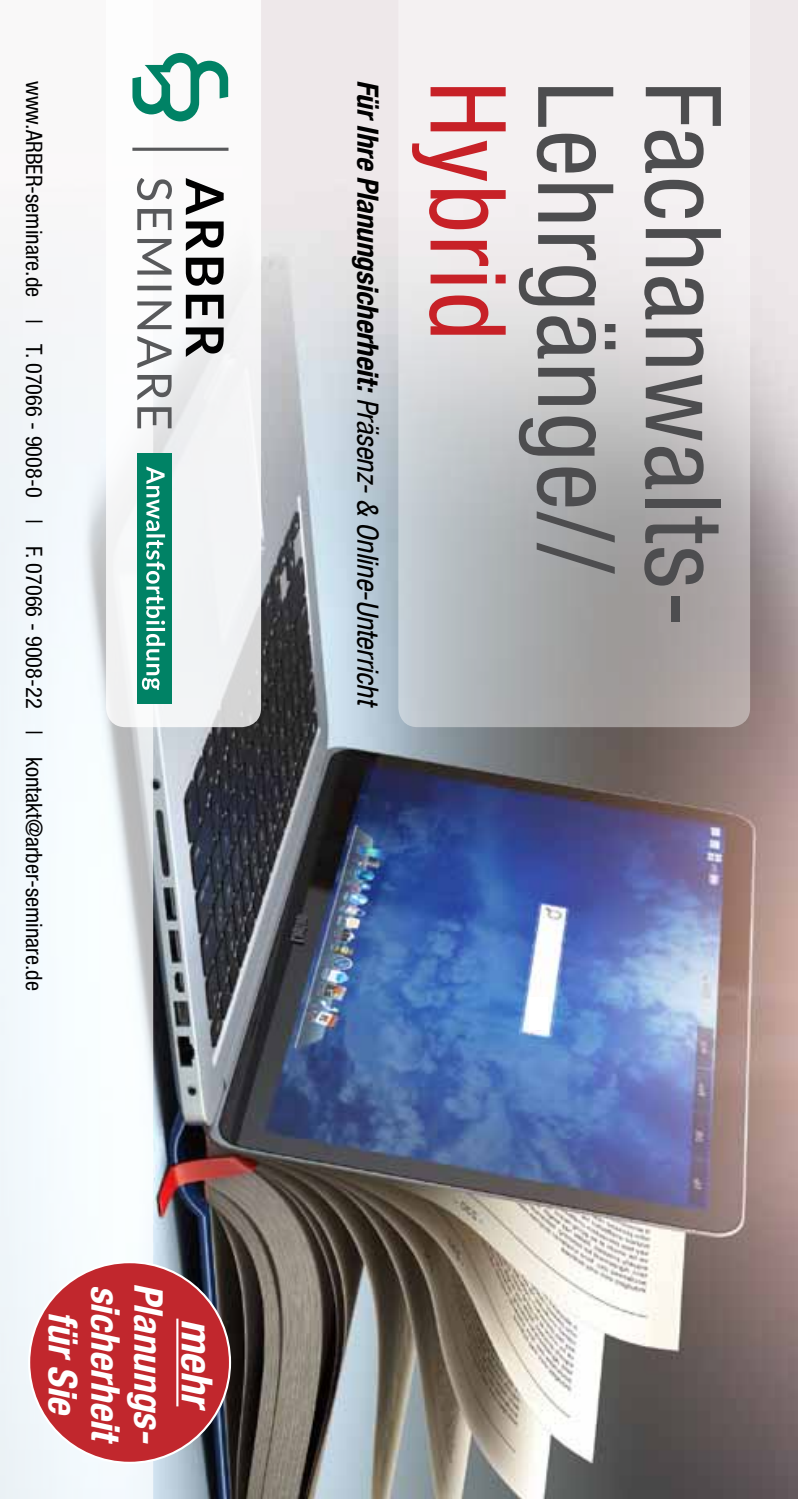
<style>
.page{position:relative;width:798px;height:1499px;background:#fff}
.page>*{position:absolute;margin:0;border:0;box-sizing:border-box;transform-origin:0 0}
.t1{font:condensed 105.08px "Helvetica Neue LT";letter-spacing:.02em;color:#4d4d4f}
.t2{font:condensed 105.08px "Helvetica Neue LT";letter-spacing:.02em;color:#c72127}
.t3{font:italic 700 condensed 42.75px "Helvetica Neue LT";color:#fff}
.t4{font:italic 700 condensed 39.38px/85.5px "Helvetica Neue LT";color:#fff;text-align:center}
.t5{font:italic condensed 29.25px "Helvetica Neue LT";color:#000}
.t6{font:condensed 22.5px "Helvetica Neue LT";color:#000}
.s1{font-weight:700}
</style>
<div class="page">
<img style="left:153px;top:0;width:644px;height:1499px">
<svg style="left:398px;top:0;width:351px;height:727px"></svg>
<svg style="left:153px;top:0;width:108px;height:727px;fill:#f3f4f6"></svg>
<svg style="left:0;top:147px;width:153px;height:1352px;fill:#f4f8fc"></svg>
<div style="left:529px;top:998px;width:19px;height:32px;background:#fff"></div>
<svg style="left:137px;top:178px;width:35px;height:250px"></svg>
<svg style="left:186px;top:178px;width:37px;height:179px"></svg>
<hr style="left:132px;top:148px;width:96px;height:3px;background:#58595b">
<div style="left:137px;top:454px;width:35px;height:249px;background:#008265"></div>
<svg style="left:142px;top:466px;width:23px;height:224px"></svg>
<svg style="left:132px;top:53px;width:96px;height:68px"></svg>
<div style="left:29px;top:1262px;width:201px;height:201px;background:#c1272d;border-radius:50%"></div>
<hr style="left:176px;top:1318px;width:2px;height:88px;background:#fff">
<p class="t6" style="left:47px;top:81px;width:911px;rotate:90deg">www.ARBER-seminare.de | T. 07066 - 9008-0 | F. 07066 - 9008-22 | kontakt@arber-seminare.de</p>
<h3 class="t5" style="left:384px;top:80px;width:629px;rotate:90deg"><span class="s1">Für Ihre Planungsicherheit:</span> Präsenz- &amp; Online-Unterricht</h3>
<h1 class="t2" style="left:528px;top:81px;width:261px;rotate:90deg">Hybrid</h1>
<h1 class="t1" style="left:636px;top:81px;width:495px;rotate:90deg">Lehrgänge//</h1>
<h1 class="t1" style="left:743px;top:81px;width:548px;rotate:90deg">Fachanwalts-</h1>
<h3 class="t4" style="left:192px;top:1283px;width:162px;rotate:90deg">Planungs&shy;für Sie</h3>
<h3 class="t4" style="left:149px;top:1285px;width:161px;rotate:90deg">sicherheit</h3>
<h2 class="t3" style="left:223px;top:1318px;width:94px;rotate:90deg">mehr</h2>
</div>
